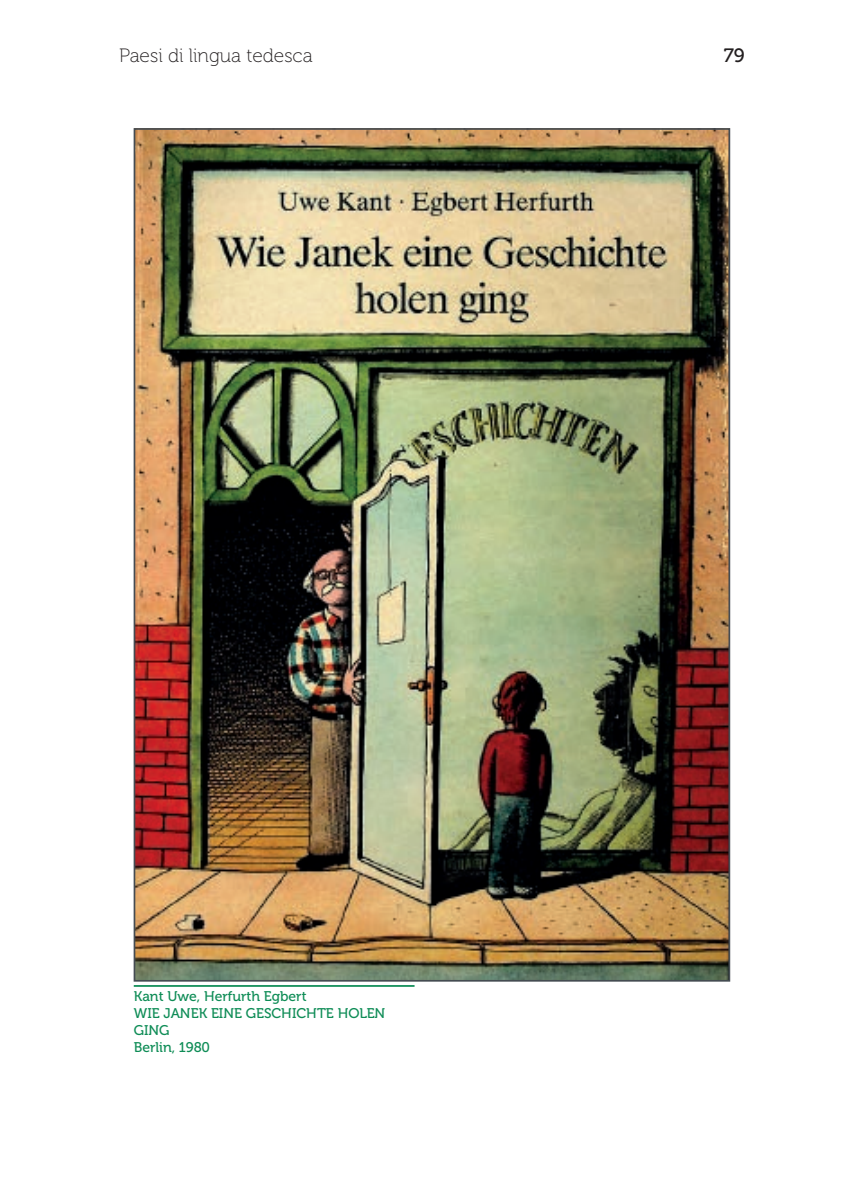
<style>
.page{position:relative;width:844px;height:1191px;background:#fff}
.page>*{position:absolute;margin:0;border:0;box-sizing:border-box;transform-origin:0 0}
.t1{font:19.25px "Museo 100";color:#231f20}
.t2{font:19.25px "Museo 500";color:#231f20}
.DIDA{font:14px/16.8px "Museo 500";color:#0e8c56}
</style>
<div class="page">
<img style="left:137px;top:131px;width:590px;height:847px">
<hr style="left:134px;top:985px;width:280px;height:1px;background:#0e8c56">
<h1 class="t1" style="left:119px;top:45px;width:195px">Paesi di lingua tedesca</h1>
<h1 class="t2" style="left:723px;top:44px;width:22px">79</h1>
<p class="DIDA" style="left:134px;top:988px;width:174px">Kant Uwe, Herfurth Egbert</p>
<p class="DIDA" style="left:134px;top:1005px;width:253px">WIE JANEK EINE GESCHICHTE HOLEN<br>GING</p>
<p class="DIDA" style="left:134px;top:1038px;width:78px">Berlin, 1980</p>
</div>
